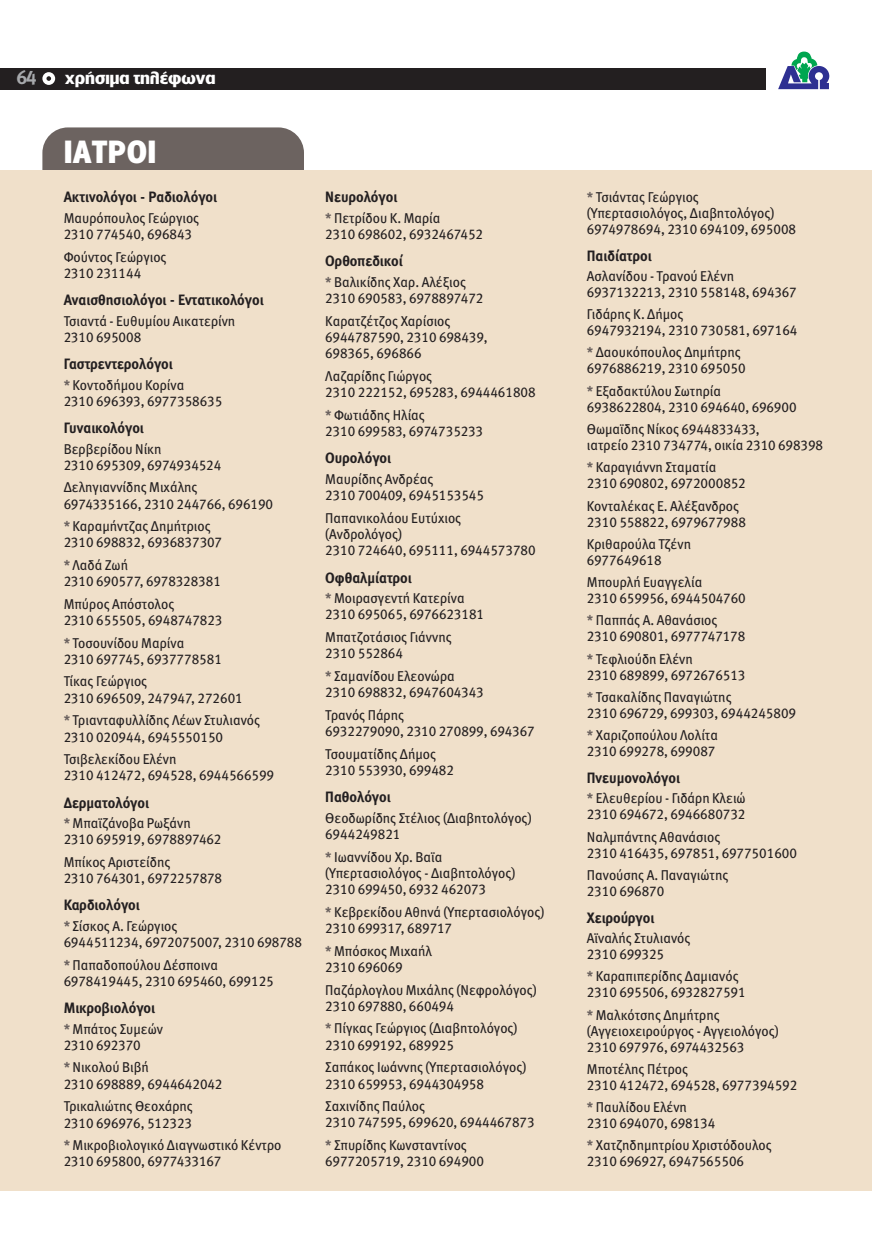
<style>
.page{position:relative;width:893px;height:1233px;background:#fff}
.page>*{position:absolute;margin:0;border:0;box-sizing:border-box;transform-origin:0 0}
.t1{font:700 30px "PF Lounge";color:#fff}
.t2{font:19.5px "Meta Bold Greek LF";color:#a7a9ac}
.t3{font:700 16.5px "PF Lounge";color:#fff;scale:1.1 1}
.t4{font:15px "Meta Bold Greek LF";color:#231f20;scale:.95 1}
.t5{font:14.25px/16.2px "Meta Book Greek LF";color:#231f20;scale:.95 1}
.s1{font-family:"Meta Bold Greek LF";color:#6c6360}
</style>
<div class="page">
<div style="left:42px;top:127px;width:262px;height:145px;background:#6c6360;border-radius:26px"></div>
<div style="left:0;top:170px;width:872px;height:1020px;background:#f0e0ca"></div>
<div style="left:0;top:68px;width:765px;height:21px;background:#231f20"></div>
<svg style="left:42px;top:72px;width:13px;height:13px"></svg>
<svg style="left:46px;top:76px;width:5px;height:5px"></svg>
<svg style="left:778px;top:52px;width:51px;height:37px"></svg>
<h2 class="t2" style="left:17px;top:69px;width:22px">64</h2>
<p class="t3" style="left:65px;top:69px;width:138px">χρήσιμα τηλέφωνα</p>
<h1 class="t1" style="left:64px;top:135px;width:94px">ΙΑΤΡΟΙ</h1>
<p class="t4" style="left:64px;top:191px;width:163px">Ακτινολόγοι - Ραδιολόγοι</p>
<p class="t5" style="left:64px;top:211px;width:144px">Μαυρόπουλος Γεώργιος<br>2310 774540, 696843</p>
<p class="t5" style="left:64px;top:250px;width:110px">Φούντος Γεώργιος<br>2310 231144</p>
<p class="t4" style="left:64px;top:294px;width:212px">Αναισθησιολόγοι - Εντατικολόγοι</p>
<p class="t5" style="left:64px;top:314px;width:182px">Τσιαντά - Ευθυμίου Αικατερίνη<br>2310 695008</p>
<p class="t4" style="left:64px;top:358px;width:116px">Γαστρεντερολόγοι</p>
<p class="t5" style="left:64px;top:378px;width:168px"><span class="s1">*</span> Κοντοδήμου Κορίνα<br>2310 696393, 6977358635</p>
<p class="t4" style="left:64px;top:422px;width:86px">Γυναικολόγοι</p>
<p class="t5" style="left:64px;top:442px;width:167px">Βερβερίδου Νίκη<br>2310 695309, 6974934524</p>
<p class="t5" style="left:64px;top:480px;width:222px">Δεληγιαννίδης Μιχάλης<br>6974335166, 2310 244766, 696190</p>
<p class="t5" style="left:64px;top:519px;width:168px"><span class="s1">*</span> Καραμήντζας Δημήτριος<br>2310 698832, 6936837307</p>
<p class="t5" style="left:64px;top:558px;width:167px"><span class="s1">*</span> Λαδά Ζωή<br>2310 690577, 6978328381</p>
<p class="t5" style="left:64px;top:597px;width:168px">Μπύρος Απόστολος<br>2310 655505, 6948747823</p>
<p class="t5" style="left:64px;top:636px;width:168px"><span class="s1">*</span> Τοσουνίδου Μαρίνα<br>2310 697745, 6937778581</p>
<p class="t5" style="left:64px;top:674px;width:190px">Τίκας Γεώργιος<br>2310 696509, 247947, 272601</p>
<p class="t5" style="left:64px;top:713px;width:208px"><span class="s1">*</span> Τριανταφυλλίδης Λέων Στυλιανός<br>2310 020944, 6945550150</p>
<p class="t5" style="left:64px;top:752px;width:223px">Τσιβελεκίδου Ελένη<br>2310 412472, 694528, 6944566599</p>
<p class="t4" style="left:64px;top:796px;width:91px">Δερματολόγοι</p>
<p class="t5" style="left:64px;top:816px;width:168px"><span class="s1">*</span> Μπαϊζάνοβα Ρωξάνη<br>2310 695919, 6978897462</p>
<p class="t5" style="left:64px;top:855px;width:168px">Μπίκος Αριστείδης<br>2310 764301, 6972257878</p>
<p class="t4" style="left:64px;top:899px;width:82px">Καρδιολόγοι</p>
<p class="t5" style="left:64px;top:919px;width:252px"><span class="s1">*</span> Σίσκος Α. Γεώργιος<br>6944511234, 6972075007, 2310 698788</p>
<p class="t5" style="left:64px;top:958px;width:223px"><span class="s1">*</span> Παπαδοπούλου Δέσποινα<br>6978419445, 2310 695460, 699125</p>
<p class="t4" style="left:64px;top:1002px;width:98px">Μικροβιολόγοι</p>
<p class="t5" style="left:64px;top:1022px;width:106px"><span class="s1">*</span> Μπάτος Συμεών<br>2310 692370</p>
<p class="t5" style="left:64px;top:1060px;width:169px"><span class="s1">*</span> Νικολού Βιβή<br>2310 698889, 6944642042</p>
<p class="t5" style="left:64px;top:1099px;width:138px">Τρικαλιώτης Θεοχάρης<br>2310 696976, 512323</p>
<p class="t5" style="left:64px;top:1138px;width:231px"><span class="s1">*</span> Μικροβιολογικό Διαγνωστικό Κέντρο<br>2310 695800, 6977433167</p>
<p class="t4" style="left:325px;top:191px;width:77px">Νευρολόγοι</p>
<p class="t5" style="left:325px;top:211px;width:168px"><span class="s1">*</span> Πετρίδου Κ. Μαρία<br>2310 698602, 6932467452</p>
<p class="t4" style="left:325px;top:255px;width:83px">Ορθοπεδικοί</p>
<p class="t5" style="left:325px;top:275px;width:168px"><span class="s1">*</span> Βαλικίδης Χαρ. Αλέξιος<br>2310 690583, 6978897472</p>
<p class="t5" style="left:325px;top:314px;width:173px">Καρατζέτζος Χαρίσιος<br>6944787590, 2310 698439,<br>698365, 696866</p>
<p class="t5" style="left:325px;top:369px;width:223px">Λαζαρίδης Γιώργος<br>2310 222152, 695283, 6944461808</p>
<p class="t5" style="left:325px;top:408px;width:167px"><span class="s1">*</span> Φωτιάδης Ηλίας<br>2310 699583, 6974735233</p>
<p class="t4" style="left:325px;top:452px;width:71px">Ουρολόγοι</p>
<p class="t5" style="left:325px;top:472px;width:169px">Μαυρίδης Ανδρέας<br>2310 700409, 6945153545</p>
<p class="t5" style="left:325px;top:511px;width:223px">Παπανικολάου Ευτύχιος (Ανδρολόγος)<br>2310 724640, 695111, 6944573780</p>
<p class="t4" style="left:325px;top:571px;width:93px">Οφθαλμίατροι</p>
<p class="t5" style="left:325px;top:591px;width:169px"><span class="s1">*</span> Μοιρασγεντή Κατερίνα<br>2310 695065, 6976623181</p>
<p class="t5" style="left:325px;top:630px;width:135px">Μπατζοτάσιος Γιάννης<br>2310 552864</p>
<p class="t5" style="left:325px;top:669px;width:168px"><span class="s1">*</span> Σαμανίδου Ελεονώρα<br>2310 698832, 6947604343</p>
<p class="t5" style="left:325px;top:708px;width:222px">Τρανός Πάρης<br>6932279090, 2310 270899, 694367</p>
<p class="t5" style="left:325px;top:747px;width:137px">Τσουματίδης Δήμος<br>2310 553930, 699482</p>
<p class="t4" style="left:325px;top:791px;width:70px">Παθολόγοι</p>
<p class="t5" style="left:325px;top:811px;width:219px">Θεοδωρίδης Στέλιος (Διαβητολόγος)<br>6944249821</p>
<p class="t5" style="left:325px;top:850px;width:202px"><span class="s1">*</span> Ιωαννίδου Χρ. Βαϊα (Υπερτασιολόγος - Διαβητολόγος)<br>2310 699450, 6932 462073</p>
<p class="t5" style="left:325px;top:905px;width:232px"><span class="s1">*</span> Κεβρεκίδου Αθηνά (Υπερτασιολόγος)<br>2310 699317, 689717</p>
<p class="t5" style="left:325px;top:944px;width:114px"><span class="s1">*</span> Μπόσκος Μιχαήλ<br>2310 696069</p>
<p class="t5" style="left:325px;top:982px;width:224px">Παζάρλογλου Μιχάλης (Νεφρολόγος)<br>2310 697880, 660494</p>
<p class="t5" style="left:325px;top:1021px;width:204px"><span class="s1">*</span> Πίγκας Γεώργιος (Διαβητολόγος)<br>2310 699192, 689925</p>
<p class="t5" style="left:325px;top:1060px;width:213px">Σαπάκος Ιωάννης (Υπερτασιολόγος)<br>2310 659953, 6944304958</p>
<p class="t5" style="left:325px;top:1099px;width:222px">Σαχινίδης Παύλος<br>2310 747595, 699620, 6944467873</p>
<p class="t5" style="left:325px;top:1138px;width:169px"><span class="s1">*</span> Σπυρίδης Κωνσταντίνος<br>6977205719, 2310 694900</p>
<p class="t5" style="left:587px;top:190px;width:222px"><span class="s1">*</span> Τσιάντας Γεώργιος (Υπερτασιολόγος, Διαβητολόγος)<br>6974978694, 2310 694109, 695008</p>
<p class="t4" style="left:587px;top:250px;width:70px">Παιδίατροι</p>
<p class="t5" style="left:587px;top:269px;width:222px">Ασλανίδου - Τρανού Ελένη<br>6937132213, 2310 558148, 694367</p>
<p class="t5" style="left:587px;top:307px;width:223px">Γιδάρης Κ. Δήμος<br>6947932194, 2310 730581, 697164</p>
<p class="t5" style="left:587px;top:346px;width:169px"><span class="s1">*</span> Δαουκόπουλος Δημήτρης<br>6976886219, 2310 695050</p>
<p class="t5" style="left:587px;top:384px;width:222px"><span class="s1">*</span> Εξαδακτύλου Σωτηρία<br>6938622804, 2310 694640, 696900</p>
<p class="t5" style="left:587px;top:422px;width:250px">Θωμαϊδης Νίκος 6944833433,<br>ιατρείο 2310 734774, οικία 2310 698398</p>
<p class="t5" style="left:587px;top:460px;width:169px"><span class="s1">*</span> Καραγιάννη Σταματία<br>2310 690802, 6972000852</p>
<p class="t5" style="left:587px;top:499px;width:169px">Κονταλέκας Ε. Αλέξανδρος<br>2310 558822, 6979677988</p>
<p class="t5" style="left:587px;top:537px;width:111px">Κριθαρούλα Τζένη<br>6977649618</p>
<p class="t5" style="left:587px;top:575px;width:169px">Μπουρλή Ευαγγελία<br>2310 659956, 6944504760</p>
<p class="t5" style="left:587px;top:613px;width:168px"><span class="s1">*</span> Παππάς Α. Αθανάσιος<br>2310 690801, 6977747178</p>
<p class="t5" style="left:587px;top:652px;width:168px"><span class="s1">*</span> Τεφλιούδη Ελένη<br>2310 689899, 6972676513</p>
<p class="t5" style="left:587px;top:690px;width:222px"><span class="s1">*</span> Τσακαλίδης Παναγιώτης<br>2310 696729, 699303, 6944245809</p>
<p class="t5" style="left:587px;top:728px;width:140px"><span class="s1">*</span> Χαριζοπούλου Λολίτα<br>2310 699278, 699087</p>
<p class="t4" style="left:587px;top:772px;width:99px">Πνευμονολόγοι</p>
<p class="t5" style="left:587px;top:791px;width:169px"><span class="s1">*</span> Ελευθερίου - Γιδάρη Κλειώ<br>2310 694672, 6946680732</p>
<p class="t5" style="left:587px;top:830px;width:223px">Ναλμπάντης Αθανάσιος<br>2310 416435, 697851, 6977501600</p>
<p class="t5" style="left:587px;top:868px;width:150px">Πανούσης Α. Παναγιώτης<br>2310 696870</p>
<p class="t4" style="left:587px;top:912px;width:73px">Χειρούργοι</p>
<p class="t5" style="left:587px;top:931px;width:111px">Αϊναλής Στυλιανός<br>2310 699325</p>
<p class="t5" style="left:587px;top:969px;width:169px"><span class="s1">*</span> Καραπιπερίδης Δαμιανός<br>2310 695506, 6932827591</p>
<p class="t5" style="left:587px;top:1008px;width:204px"><span class="s1">*</span> Μαλκότσης Δημήτρης (Αγγειοχειρούργος - Αγγειολόγος)<br>2310 697976, 6974432563</p>
<p class="t5" style="left:587px;top:1062px;width:223px">Μποτέλης Πέτρος<br>2310 412472, 694528, 6977394592</p>
<p class="t5" style="left:587px;top:1100px;width:137px"><span class="s1">*</span> Παυλίδου Ελένη<br>2310 694070, 698134</p>
<p class="t5" style="left:587px;top:1138px;width:196px"><span class="s1">*</span> Χατζηδημητρίου Χριστόδουλος<br>2310 696927, 6947565506</p>
</div>
